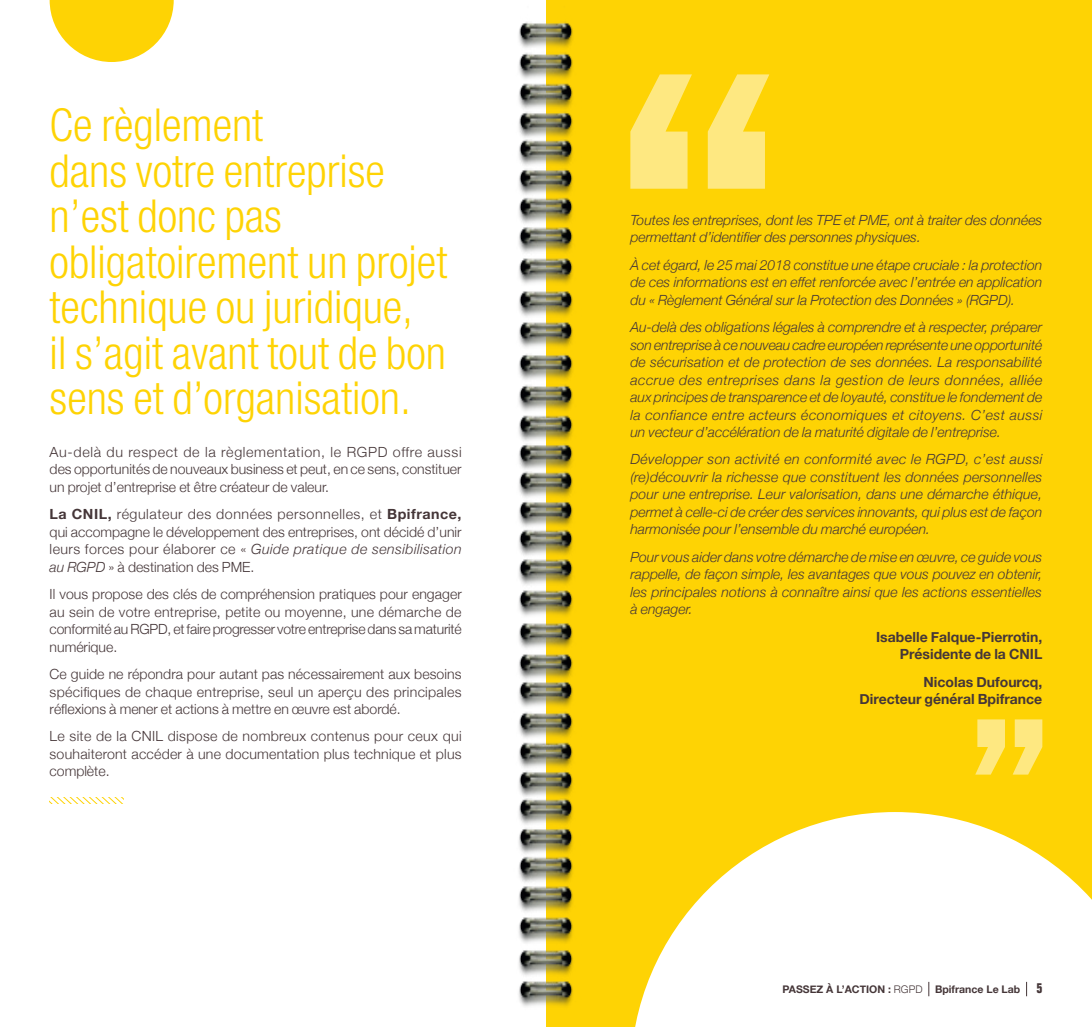
<style>
.page{position:relative;width:1092px;height:1027px;background:#fff}
.page>*{position:absolute;margin:0;border:0;box-sizing:border-box;transform-origin:0 0}
.t1{font:300 condensed 45.5px/45.5px "Helvetica Neue";color:#fed304}
.t2{font:italic 300 14px/17.5px "Helvetica Neue";color:#453638;text-align:justify}
.t3{font:300 14px/17.5px "Helvetica Neue";color:#453638;text-align:justify}
.t4{font:700 14px/17.5px "Helvetica Neue";color:#453638;text-align:right}
.t5{font:700 10.5px "Helvetica Neue";color:#453638}
.s1{font-weight:700}
.s2{font-style:italic}
.s3{font-weight:300}
.s4{font-family:"Folio";font-stretch:condensed;font-size:14px}
</style>
<div class="page">
<svg style="left:50px;top:0;width:124px;height:62px"></svg>
<div style="left:546px;top:0;width:545px;height:1027px;background:#fed304"></div>
<svg style="left:50px;top:797px;width:73px;height:7px"></svg>
<svg style="left:635px;top:812px;width:456px;height:215px;fill:#fff"></svg>
<svg style="left:630px;top:74px;width:139px;height:115px"></svg>
<svg style="left:975px;top:719px;width:67px;height:56px"></svg>
<img style="left:518px;top:754px;width:55px;height:253px">
<img style="left:518px;top:423px;width:55px;height:331px">
<img style="left:518px;top:22px;width:55px;height:401px">
<svg style="left:928px;top:982px;width:1px;height:14px"></svg>
<svg style="left:1026px;top:982px;width:1px;height:14px"></svg>
<h1 class="t1" style="left:50px;top:102px;width:399px">Ce règlement<br>dans votre entreprise n’est donc pas obligatoirement un projet technique ou juridique,<br>il s’agit avant tout de bon sens et d’organisation.</h1>
<p class="t3" style="left:50px;top:442px;width:413px">Au-delà du respect de la règlementation, le RGPD offre aussi des opportunités de nouveaux business et peut, en ce sens, constituer un projet d’entreprise et être créateur de valeur.</p>
<p class="t3" style="left:50px;top:504px;width:413px"><span class="s1">La CNIL,</span> régulateur des données personnelles, et <span class="s1">Bpifrance, </span>qui accompagne le développement des entreprises, ont décidé d’unir leurs forces pour élaborer ce « <span class="s2">Guide pratique de sensibilisation au RGPD</span> » à destination des PME.</p>
<p class="t3" style="left:50px;top:584px;width:413px">Il vous propose des clés de compréhension pratiques pour engager au sein de votre entreprise, petite ou moyenne, une démarche de conformité au RGPD, et faire progresser votre entreprise dans sa maturité numérique.</p>
<p class="t3" style="left:50px;top:664px;width:413px">Ce guide ne répondra pour autant pas nécessairement aux besoins spécifiques de chaque entreprise, seul un aperçu des principales réflexions à mener et actions à mettre en œuvre est abordé.</p>
<p class="t3" style="left:50px;top:727px;width:413px">Le site de la CNIL dispose de nombreux contenus pour ceux qui souhaiteront accéder à une documentation plus technique et plus complète.</p>
<p class="t2" style="left:630px;top:210px;width:413px">Toutes les entreprises, dont les TPE et PME, ont à traiter des données permettant d’identifier des personnes physiques.</p>
<p class="t2" style="left:630px;top:255px;width:413px">À cet égard, le 25 mai 2018 constitue une étape cruciale : la protection de ces informations est en effet renforcée avec l’entrée en application du « Règlement Général sur la Protection des Données » (RGPD).</p>
<p class="t2" style="left:630px;top:317px;width:413px">Au-delà des obligations légales à comprendre et à respecter, préparer son entreprise à ce nouveau cadre européen représente une opportunité de sécurisation et de protection de ses données. La responsabilité accrue des entreprises dans la gestion de leurs données, alliée aux principes de transparence et de loyauté, constitue le fondement de la confiance entre acteurs économiques et citoyens. C’est aussi un vecteur d’accélération de la maturité digitale de l’entreprise.</p>
<p class="t2" style="left:630px;top:450px;width:413px">Développer son activité en conformité avec le RGPD, c’est aussi (re)découvrir la richesse que constituent les données personnelles pour une entreprise. Leur valorisation, dans une démarche éthique, permet à celle-ci de créer des services innovants, qui plus est de façon harmonisée pour l’ensemble du marché européen.</p>
<p class="t2" style="left:630px;top:547px;width:413px">Pour vous aider dans votre démarche de mise en œuvre, ce guide vous rappelle, de façon simple, les avantages que vous pouvez en obtenir, les principales notions à connaître ainsi que les actions essentielles à engager.</p>
<p class="t4" style="left:876px;top:628px;width:168px">Isabelle Falque-Pierrotin,<br>Présidente de la CNIL</p>
<p class="t4" style="left:859px;top:673px;width:184px">Nicolas Dufourcq,<br>Directeur général Bpifrance</p>
<p class="t5" style="left:782px;top:981px;width:261px">PASSEZ À L’ACTION : <span class="s3">RGPD</span> Bpifrance Le Lab <span class="s4">5</span></p>
</div>
